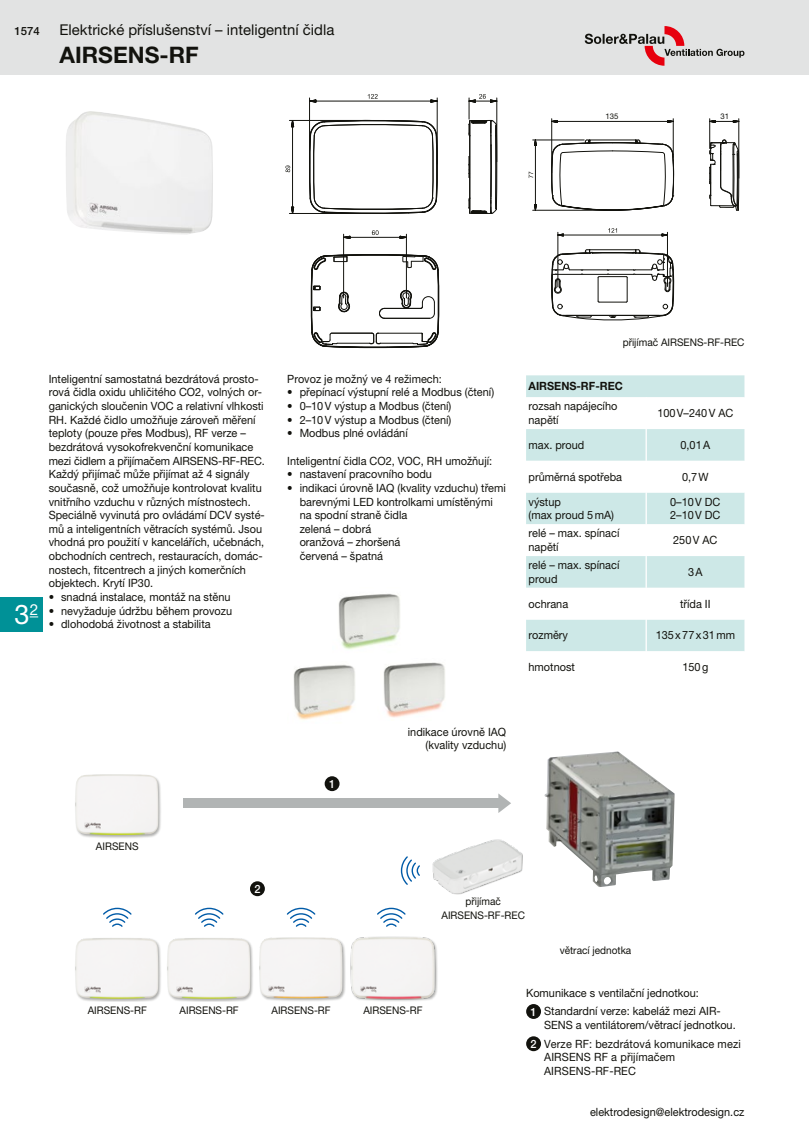
<style>
.page{position:relative;width:809px;height:1141px;background:#fff}
.page>*{position:absolute;margin:0;border:0;box-sizing:border-box;transform-origin:0 0}
.t1{font:27.12px "Helvetica Neue LT Pro";color:#fff}
.t2{font:700 22.75px "Helvetica Neue LT Pro";color:#12120d}
.t3{font:14.88px "Helvetica Neue LT Pro";color:#12120d}
.t4{font:11.38px/13.7px "Helvetica Neue LT Pro";color:#12120d;scale:.96 1}
.t5{font:700 11.38px "Helvetica Neue LT Pro";color:#12120d;scale:.96 1}
.t6{font:11.38px "Helvetica Neue LT Pro";letter-spacing:.06em;color:#12120d;scale:.96 1}
.t7{font:500 11.38px "Helvetica Neue LT Pro";color:#12120d}
.t8{font:500 11.38px "Helvetica Neue LT Pro";color:#fff;scale:.96 1}
.t9{font:10.5px/13.7px "Helvetica Neue LT Pro";color:#12120d;text-align:center;scale:.96 1}
.t10{font:7.88px "Helvetica Neue LT Pro";color:#12120d}
.s1{font-weight:500;color:#fff}
</style>
<div class="page">
<div style="left:0;top:0;width:809px;height:74px;background:#e2e3e3"></div>
<svg style="left:584px;top:26px;width:160px;height:40px"></svg>
<div style="left:0;top:597px;width:42px;height:35px;background:#009197"></div>
<hr style="left:343px;top:234px;width:1px;height:64px;background:#12120d">
<svg style="left:371px;top:230px;width:7px;height:5px"></svg>
<svg style="left:311px;top:251px;width:128px;height:98px"></svg>
<svg style="left:400px;top:236px;width:6px;height:3px"></svg>
<svg style="left:343px;top:236px;width:7px;height:3px"></svg>
<hr style="left:343px;top:237px;width:63px;height:1px;background:#12120d">
<hr style="left:406px;top:234px;width:1px;height:64px;background:#12120d">
<svg style="left:285px;top:165px;width:6px;height:8px"></svg>
<svg style="left:368px;top:94px;width:9px;height:5px"></svg>
<svg style="left:309px;top:116px;width:128px;height:98px"></svg>
<hr style="left:289px;top:120px;width:81px;height:1px;background:#12120d">
<hr style="left:289px;top:213px;width:81px;height:1px;background:#12120d">
<hr style="left:292px;top:120px;width:1px;height:93px;background:#12120d">
<svg style="left:291px;top:121px;width:3px;height:6px"></svg>
<svg style="left:291px;top:207px;width:3px;height:6px"></svg>
<hr style="left:309px;top:98px;width:1px;height:66px;background:#12120d">
<hr style="left:437px;top:98px;width:1px;height:66px;background:#12120d">
<hr style="left:309px;top:101px;width:128px;height:1px;background:#12120d">
<svg style="left:468px;top:94px;width:29px;height:120px"></svg>
<img style="left:338px;top:594px;width:62px;height:56px">
<img style="left:293px;top:664px;width:62px;height:56px">
<img style="left:383px;top:662px;width:62px;height:56px">
<img style="left:66px;top:111px;width:147px;height:124px">
<div style="left:526px;top:1004px;width:15px;height:15px;background:#12120d;border-radius:50%"></div>
<div style="left:526px;top:1036px;width:15px;height:15px;background:#12120d;border-radius:50%"></div>
<div style="left:74px;top:774px;width:88px;height:65px;background:#12120d;opacity:.33"></div>
<img style="left:75px;top:774px;width:83px;height:61px">
<div style="left:74px;top:937px;width:88px;height:65px;background:#12120d;opacity:.33"></div>
<img style="left:75px;top:938px;width:83px;height:61px">
<div style="left:166px;top:937px;width:88px;height:65px;background:#12120d;opacity:.33"></div>
<img style="left:167px;top:938px;width:83px;height:61px">
<div style="left:258px;top:937px;width:89px;height:65px;background:#12120d;opacity:.33"></div>
<img style="left:259px;top:937px;width:83px;height:61px">
<img style="left:346px;top:936px;width:92px;height:66px">
<div style="left:183px;top:798px;width:317px;height:10px;background:#b1b4b4"></div>
<svg style="left:498px;top:793px;width:13px;height:20px"></svg>
<svg style="left:377px;top:907px;width:29px;height:20px"></svg>
<svg style="left:286px;top:907px;width:30px;height:20px"></svg>
<svg style="left:195px;top:907px;width:29px;height:20px"></svg>
<svg style="left:103px;top:907px;width:29px;height:20px"></svg>
<svg style="left:400px;top:856px;width:20px;height:29px"></svg>
<img style="left:432px;top:839px;width:91px;height:56px">
<div style="left:526px;top:375px;width:218px;height:22px;background:#cde8e7"></div>
<svg style="left:526px;top:429px;width:218px;height:222px;fill:#cde8e7"></svg>
<hr style="left:645px;top:429px;width:2px;height:32px;background:#fff">
<hr style="left:645px;top:461px;width:2px;height:32px;background:#fff">
<hr style="left:645px;top:493px;width:2px;height:31px;background:#fff">
<hr style="left:645px;top:524px;width:2px;height:32px;background:#fff">
<hr style="left:645px;top:556px;width:2px;height:32px;background:#fff">
<hr style="left:645px;top:588px;width:2px;height:32px;background:#fff">
<hr style="left:645px;top:620px;width:2px;height:31px;background:#fff">
<div style="left:324px;top:776px;width:15px;height:15px;background:#12120d;border-radius:50%"></div>
<div style="left:250px;top:881px;width:15px;height:15px;background:#12120d;border-radius:50%"></div>
<svg style="left:528px;top:172px;width:5px;height:6px"></svg>
<svg style="left:551px;top:140px;width:123px;height:71px"></svg>
<hr style="left:532px;top:210px;width:78px;height:1px;background:#12120d">
<hr style="left:532px;top:140px;width:52px;height:1px;background:#12120d">
<hr style="left:535px;top:140px;width:1px;height:70px;background:#12120d">
<svg style="left:534px;top:140px;width:3px;height:6px"></svg>
<hr style="left:551px;top:119px;width:1px;height:54px;background:#12120d">
<hr style="left:673px;top:119px;width:1px;height:38px;background:#12120d">
<hr style="left:551px;top:121px;width:122px;height:1px;background:#12120d">
<svg style="left:551px;top:120px;width:7px;height:3px"></svg>
<svg style="left:667px;top:120px;width:6px;height:3px"></svg>
<svg style="left:709px;top:118px;width:30px;height:93px"></svg>
<svg style="left:608px;top:228px;width:9px;height:5px"></svg>
<svg style="left:551px;top:249px;width:123px;height:72px"></svg>
<hr style="left:557px;top:232px;width:1px;height:55px;background:#12120d">
<hr style="left:667px;top:232px;width:1px;height:55px;background:#12120d">
<hr style="left:558px;top:235px;width:109px;height:1px;background:#12120d">
<svg style="left:557px;top:234px;width:7px;height:3px"></svg>
<img style="left:544px;top:751px;width:130px;height:136px">
<p class="t7" style="left:14px;top:25px;width:27px">1574</p>
<h3 class="t3" style="left:60px;top:21px;width:276px">Elektrické příslušenství – inteligentní čidla</h3>
<h2 class="t2" style="left:60px;top:41px;width:141px">AIRSENS-RF</h2>
<p class="t10" style="left:605px;top:112px;width:14px">135</p>
<p class="t10" style="left:720px;top:112px;width:10px">31</p>
<h1 class="t1" style="left:15px;top:598px;width:25px">3<sup>2</sup></h1>
<p class="t4" style="left:49px;top:372px;width:227px">Inteligentní samostatná bezdrátová prosto&shy;rová čidla oxidu uhličitého CO2, volných or&shy;ganických sloučenin VOC a relativní vlhkosti RH. Každé čidlo umožňuje zároveň měření teploty (pouze přes Modbus), RF verze – bezdrátová vysokofrekvenční komunikace mezi čidlem a přijímačem AIRSENS-RF-REC.<br>Každý přijímač může přijímat až 4 signály současně, což umožňuje kontrolovat kvalitu vnitřního vzduchu v různých místnostech.<br>Speciálně vyvinutá pro ovládámí DCV systé&shy;mů a inteligentních větracích systémů. Jsou vhodná pro použití v kancelářích, učebnách, obchodních centrech, restauracích, domác&shy;nostech, fitcentrech a jiných komerčních objektech. Krytí IP30.</p>
<p class="t4" style="left:49px;top:590px;width:191px">• snadná instalace, montáž na stěnu</p>
<p class="t4" style="left:49px;top:604px;width:192px">• nevyžaduje údržbu během provozu</p>
<p class="t4" style="left:49px;top:617px;width:170px">• dlohodobá životnost a stabilita</p>
<p class="t4" style="left:287px;top:372px;width:162px">Provoz je možný ve 4 režimech:</p>
<p class="t4" style="left:287px;top:385px;width:217px">• přepínací výstupní relé a Modbus (čtení)</p>
<p class="t4" style="left:287px;top:399px;width:172px">• 0–10V výstup a Modbus (čtení)</p>
<p class="t4" style="left:287px;top:413px;width:172px">• 2–10V výstup a Modbus (čtení)</p>
<p class="t4" style="left:287px;top:426px;width:127px">• Modbus plné ovládání</p>
<p class="t4" style="left:287px;top:454px;width:215px">Inteligentní čidla CO2, VOC, RH umožňují:</p>
<p class="t4" style="left:287px;top:467px;width:152px">• nastavení pracovního bodu</p>
<p class="t4" style="left:300px;top:481px;width:216px;text-indent:-12px">• indikaci úrovně IAQ (kvality vzduchu) třemi barevnými LED kontrolkami umístěnými na spodní straně čidla<br>zelená – dobrá<br>oranžová – zhoršená<br>červená – špatná</p>
<p class="t8" style="left:329px;top:777px;width:8px">1</p>
<p class="t4" style="left:408px;top:725px;width:104px;text-align:right">indikace úrovně IAQ (kvality vzduchu)</p>
<p class="t9" style="left:622px;top:335px;width:128px">přijímač AIRSENS-RF-REC</p>
<p class="t5" style="left:528px;top:379px;width:100px">AIRSENS-RF-REC</p>
<p class="t4" style="left:528px;top:399px;width:94px">rozsah napájecího napětí</p>
<p class="t4" style="left:657px;top:406px;width:81px">100V–240V AC</p>
<p class="t4" style="left:528px;top:438px;width:60px">max. proud</p>
<p class="t4" style="left:680px;top:438px;width:32px">0,01A</p>
<p class="t4" style="left:528px;top:470px;width:99px">průměrná spotřeba</p>
<p class="t4" style="left:682px;top:470px;width:29px">0,7W</p>
<p class="t4" style="left:528px;top:495px;width:90px">výstup<br>(max proud 5mA)</p>
<p class="t4" style="left:670px;top:495px;width:54px">0–10V DC<br>2–10V DC</p>
<p class="t4" style="left:528px;top:526px;width:96px">relé – max. spínací napětí</p>
<p class="t4" style="left:673px;top:533px;width:48px">250V AC</p>
<p class="t4" style="left:528px;top:558px;width:96px">relé – max. spínací proud</p>
<p class="t4" style="left:688px;top:565px;width:17px">3A</p>
<p class="t4" style="left:528px;top:597px;width:43px">ochrana</p>
<p class="t4" style="left:680px;top:597px;width:33px">třída II</p>
<p class="t4" style="left:528px;top:628px;width:43px">rozměry</p>
<p class="t6" style="left:655px;top:629px;width:84px">135x77x31mm</p>
<p class="t4" style="left:528px;top:660px;width:50px">hmotnost</p>
<p class="t4" style="left:682px;top:660px;width:28px">150g</p>
<p class="t9" style="left:96px;top:839px;width:46px">AIRSENS</p>
<p class="t8" style="left:254px;top:882px;width:8px">2</p>
<p class="t9" style="left:88px;top:1003px;width:63px">AIRSENS-RF</p>
<p class="t9" style="left:179px;top:1003px;width:63px">AIRSENS-RF</p>
<p class="t9" style="left:271px;top:1003px;width:63px">AIRSENS-RF</p>
<p class="t9" style="left:363px;top:1003px;width:63px">AIRSENS-RF</p>
<p class="t9" style="left:441px;top:894px;width:88px">přijímač<br>AIRSENS-RF-REC</p>
<p class="t9" style="left:559px;top:943px;width:76px">větrací jednotka</p>
<p class="t4" style="left:530px;top:983px;width:200px;line-height:18.6px;text-indent:-4px">Komunikace s ventilační jednotkou:<br><span class="s1">1</span> Standardní verze: kabeláž mezi AIR-</p>
<p class="t4" style="left:530px;top:1016px;width:220px;line-height:18.6px;text-indent:14px">SENS a ventilátorem/větrací jednotkou.<br><span class="s1">2</span> Verze RF: bezdrátová komunikace mezi</p>
<p class="t4" style="left:544px;top:1050px;width:138px">AIRSENS RF a přijímačem<br>AIRSENS-RF-REC</p>
<p class="t4" style="left:590px;top:1105px;width:162px">elektrodesign@elektrodesign.cz</p>
</div>
